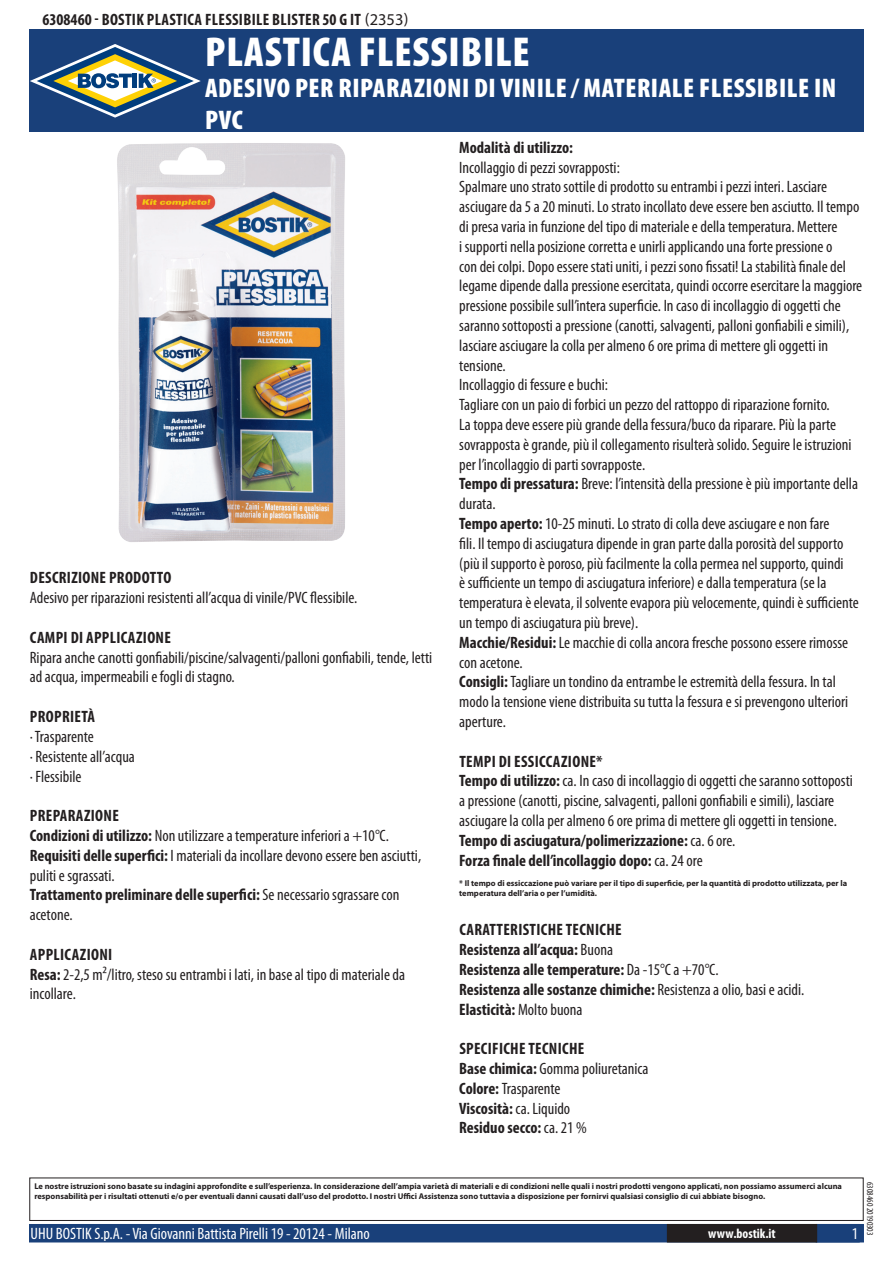
<style>
.page{position:relative;width:893px;height:1263px;background:#fff}
.page>*{position:absolute;margin:0;border:0;box-sizing:border-box;transform-origin:0 0}
.t1{font:900 condensed 42px "Myriad Pro";letter-spacing:.02em;color:#fff}
.t2{font:900 condensed 27px/32.4px "Myriad Pro";letter-spacing:.02em;color:#fff}
.t3{font:condensed 16.5px/19.8px "Myriad Pro";color:#231f20}
.t4{font:700 condensed 16.5px/19.8px "Myriad Pro";letter-spacing:.02em;color:#231f20}
.t5{font:condensed 16.5px "Myriad Pro";color:#fff}
.t6{font:700 condensed 13.5px "Myriad Pro";color:#fff}
.t7{font:condensed 9px "Myriad Pro";color:#231f20}
.t8{font:700 8.4px/10.1px "Myriad Pro";color:#231f20}
.s1{font-weight:400;font-stretch:normal}
.s2{font-weight:700}
.s3{font-weight:400}
</style>
<div class="page">
<div style="left:30px;top:1225px;width:833px;height:17px;background:#19407a"></div>
<div style="left:29px;top:1224px;width:835px;height:18px;border:2px solid #19407a"></div>
<div style="left:816px;top:1224px;width:44px;height:18px;border:2px solid #19407a"></div>
<div style="left:668px;top:1225px;width:148px;height:17px;background:#231f20"></div>
<div style="left:667px;top:1224px;width:150px;height:18px;border:2px solid #231f20"></div>
<div style="left:29px;top:1177px;width:835px;height:44px;border:1px solid #231f20"></div>
<div style="left:30px;top:30px;width:834px;height:102px;background:#19407a"></div>
<svg style="left:30px;top:44px;width:171px;height:74px"></svg>
<img style="left:117px;top:143px;width:228px;height:399px">
<p class="t4" style="left:43px;top:9px;width:367px">6308460 - Bostik Plastica Flessibile Blister 50 g IT <span class="s1">(2353)</span></p>
<h1 class="t1" style="left:205px;top:25px;width:326px">PLASTICA FLESSIBILE</h1>
<h2 class="t2" style="left:205px;top:71px;width:633px">ADESIVO PER RIPARAZIONI DI VINILE / MATERIALE FLESSIBILE IN<br>PV C</h2>
<p class="t4" style="left:30px;top:568px;width:143px">Descrizione prodotto</p>
<p class="t3" style="left:30px;top:588px;width:329px">Adesivo per riparazioni resistenti all’acqua di vinile/PVC flessibile.</p>
<p class="t4" style="left:30px;top:627px;width:143px">Campi di applicazione</p>
<p class="t3" style="left:30px;top:647px;width:404px">Ripara anche canotti gonfiabili/piscine/salvagenti/palloni gonfiabili, tende, letti ad acqua, impermeabili e fogli di stagno.</p>
<p class="t4" style="left:30px;top:706px;width:67px">Proprietà</p>
<p class="t3" style="left:30px;top:726px;width:107px">· Trasparente<br>· Resistente all’acqua · Flessibile</p>
<p class="t3" style="left:30px;top:805px;width:393px"><span class="s2">Preparazione<br>Condizioni di utilizzo:</span> Non utilizzare a temperature inferiori a +10°C.<br><span class="s2">Requisiti delle superfici:</span> I materiali da incollare devono essere ben asciutti, puliti e sgrassati.<br><span class="s2">Trattamento preliminare delle superfici:</span> Se necessario sgrassare con acetone.</p>
<p class="t3" style="left:30px;top:944px;width:377px"><span class="s2">Applicazioni<br>Resa:</span> 2-2,5 m²/litro, steso su entrambi i lati, in base al tipo di materiale da incollare.</p>
<p class="t4" style="left:459px;top:137px;width:115px">Modalità di utilizzo:</p>
<p class="t3" style="left:459px;top:157px;width:405px">Incollaggio di pezzi sovrapposti:<br>Spalmare uno strato sottile di prodotto su entrambi i pezzi interi. Lasciare asciugare da 5 a 20 minuti. Lo strato incollato deve essere ben asciutto. Il tempo di presa varia in funzione del tipo di materiale e della temperatura. Mettere<br>i supporti nella posizione corretta e unirli applicando una forte pressione o<br>con dei colpi. Dopo essere stati uniti, i pezzi sono fissati! La stabilità finale del legame dipende dalla pressione esercitata, quindi occorre esercitare la maggiore pressione possibile sull’intera superficie. In caso di incollaggio di oggetti che saranno sottoposti a pressione (canotti, salvagenti, palloni gonfiabili e simili), lasciare asciugare la colla per almeno 6 ore prima di mettere gli oggetti in tensione.<br>Incollaggio di fessure e buchi:<br>Tagliare con un paio di forbici un pezzo del rattoppo di riparazione fornito.<br>La toppa deve essere più grande della fessura/buco da riparare. Più la parte sovrapposta è grande, più il collegamento risulterà solido. Seguire le istruzioni per l’incollaggio di parti sovrapposte.<br><span class="s2">Tempo di pressatura:</span> Breve: l’intensità della pressione è più importante della durata.<br><span class="s2">Tempo aperto:</span> 10-25 minuti. Lo strato di colla deve asciugare e non fare<br>fili. Il tempo di asciugatura dipende in gran parte dalla porosità del supporto (più il supporto è poroso, più facilmente la colla permea nel supporto, quindi<br>è sufficiente un tempo di asciugatura inferiore) e dalla temperatura (se la temperatura è elevata, il solvente evapora più velocemente, quindi è sufficiente un tempo di asciugatura più breve).<br><span class="s2">Macchie/Residui:</span> Le macchie di colla ancora fresche possono essere rimosse con acetone.<br><span class="s2">Consigli:</span> Tagliare un tondino da entrambe le estremità della fessura. In tal modo la tensione viene distribuita su tutta la fessura e si prevengono ulteriori aperture.</p>
<p class="t3" style="left:459px;top:751px;width:395px"><span class="s2">Tempi di essiccazione*<br>Tempo di utilizzo:</span> ca. In caso di incollaggio di oggetti che saranno sottoposti a pressione (canotti, piscine, salvagenti, palloni gonfiabili e simili), lasciare asciugare la colla per almeno 6 ore prima di mettere gli oggetti in tensione.<br><span class="s2">Tempo di asciugatura/polimerizzazione:</span> ca. 6 ore.<br><span class="s2">Forza finale dell’incollaggio dopo:</span> ca. 24 ore</p>
<p class="t8" style="left:459px;top:878px;width:389px">* Il tempo di essiccazione può variare per il tipo di superficie, per la quantità di prodotto utilizzata, per la temperatura dell’aria o per l’umidità.</p>
<p class="t4" style="left:459px;top:920px;width:347px">Caratteristiche Tecniche<br>Resistenza all’acqua: <span class="s3">Buona<br></span>Resistenza alle temperature: <span class="s3">Da -15°C a +70°C.<br></span>Resistenza alle sostanze chimiche: <span class="s3">Resistenza a olio, basi e acidi.<br></span>Elasticità: <span class="s3">Molto buona</span></p>
<p class="t4" style="left:459px;top:1038px;width:191px">Specifiche tecniche<br>Base chimica: <span class="s3">Gomma poliuretanica<br></span>Colore: <span class="s3">Trasparente<br></span>Viscosità: <span class="s3">ca. Liquido<br></span>Residuo secco: <span class="s3">ca. 21 %</span></p>
<p class="t8" style="left:34px;top:1181px;width:809px">Le nostre istruzioni sono basate su indagini approfondite e sull’esperienza. In considerazione dell’ampia varietà di materiali e di condizioni nelle quali i nostri prodotti vengono applicati, non possiamo assumerci alcuna responsabilità per i risultati ottenuti e/o per eventuali danni causati dall’uso del prodotto. I nostri Uffici Assistenza sono tuttavia a disposizione per fornirvi qualsiasi consiglio di cui abbiate bisogno.</p>
<p class="t5" style="left:31px;top:1224px;width:341px">UHU BOSTIK S.p.A. - Via Giovanni Battista Pirelli 19 - 20124 - Milano</p>
<p class="t6" style="left:708px;top:1225px;width:69px">www.bostik.it</p>
<p class="t5" style="left:852px;top:1224px;width:8px">1</p>
<p class="t7" style="left:875px;top:1182px;width:55px;rotate:90deg">6308460 20190303</p>
</div>
